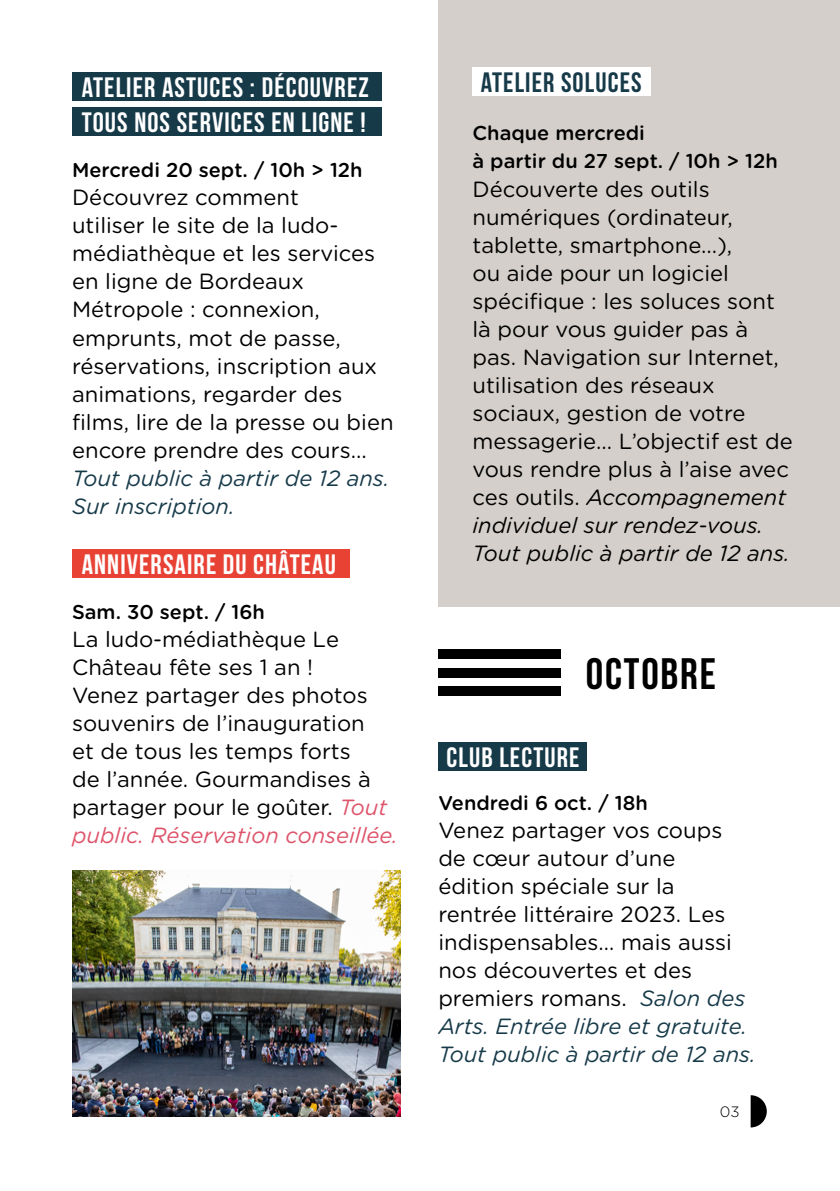
<style>
.page{position:relative;width:840px;height:1191px;background:#fff}
.page>*{position:absolute;margin:0;border:0;box-sizing:border-box;transform-origin:0 0}
.t1{font:44px "Bebas Neue";letter-spacing:.04em;color:#000}
.t2{font:28px/34.8px "Bebas Neue";letter-spacing:.04em;color:#fff}
.t3{font:28px "Bebas Neue";letter-spacing:.04em;color:#173a49}
.t4{font:22px/28px "Gotham Rounded";color:#000}
.t5{font:italic 22px/28px "Gotham Rounded";color:#173a49}
.t6{font:500 20px/28px "Gotham Rounded";color:#000}
.t7{font:300 15px "Gotham Rounded";color:#000}
.s1{font-style:italic;color:#de546b}
.s2{font-style:italic}
.s3{font-style:italic;color:#173a49}
</style>
<div class="page">
<svg style="left:750px;top:1095px;width:16px;height:32px"></svg>
<div style="left:72px;top:72px;width:309px;height:29px;background:#173a49"></div>
<div style="left:72px;top:107px;width:309px;height:29px;background:#173a49"></div>
<div style="left:72px;top:549px;width:277px;height:28px;background:#e84235"></div>
<div style="left:438px;top:649px;width:122px;height:9px;background:#000"></div>
<div style="left:438px;top:667px;width:122px;height:10px;background:#000"></div>
<div style="left:438px;top:686px;width:122px;height:10px;background:#000"></div>
<div style="left:438px;top:742px;width:148px;height:29px;background:#173a49"></div>
<img style="left:72px;top:870px;width:328px;height:246px">
<div style="left:438px;top:0;width:401px;height:607px;background:#d4cfca"></div>
<div style="left:472px;top:67px;width:179px;height:29px;background:#fff"></div>
<p class="t2" style="left:82px;top:69px;width:288px">ATELIER ASTUCES : DÉCOUVREZ<br>TOUS NOS SERVICES EN LIGNE !</p>
<p class="t6" style="left:72px;top:155px;width:292px">Mercredi 20 sept. / 10h &gt; 12h</p>
<p class="t4" style="left:72px;top:183px;width:323px">Découvrez comment<br>utiliser le site de la ludo&shy;médiathèque et les services en ligne de Bordeaux<br>Métropole : connexion, emprunts, mot de passe, réservations, inscription aux animations, regarder des films, lire de la presse ou bien encore prendre des cours...</p>
<p class="t5" style="left:72px;top:463px;width:319px">Tout public à partir de 12 ans.<br>Sur inscription.</p>
<p class="t2" style="left:82px;top:546px;width:255px">ANNIVERSAIRE DU CHÂTEAU</p>
<p class="t6" style="left:72px;top:596px;width:194px">Sam. 30 sept. / 16h</p>
<p class="t4" style="left:72px;top:624px;width:327px">La ludo-médiathèque Le<br>Château fête ses 1 an !<br>Venez partager des photos souvenirs de l’inauguration<br>et de tous les temps forts<br>de l’année. Gourmandises à partager pour le goûter. <span class="s1">Tout public. Réservation conseillée.</span></p>
<p class="t3" style="left:480px;top:67px;width:162px">ATELIER SOLUCES</p>
<p class="t6" style="left:472px;top:119px;width:307px">Chaque mercredi<br>à partir du 27 sept. / 10h &gt; 12h</p>
<p class="t4" style="left:472px;top:174px;width:321px">Découverte des outils numériques (ordinateur, tablette, smartphone...),<br>ou aide pour un logiciel spécifique : les soluces sont là pour vous guider pas à pas. Navigation sur Internet, utilisation des réseaux sociaux, gestion de votre messagerie... L’objectif est de vous rendre plus à l’aise avec ces outils. <span class="s2">Accompagnement individuel sur rendez-vous.<br>Tout public à partir de 12 ans.</span></p>
<h1 class="t1" style="left:585px;top:649px;width:131px">OCTOBRE</h1>
<p class="t2" style="left:446px;top:740px;width:134px">CLUB LECTURE</p>
<p class="t6" style="left:438px;top:787px;width:211px">Vendredi 6 oct. / 18h</p>
<p class="t4" style="left:438px;top:815px;width:319px">Venez partager vos coups<br>de cœur autour d’une édition spéciale sur la rentrée littéraire 2023. Les indispensables… mais aussi nos découvertes et des premiers romans. <span class="s3">Salon des<br>Arts. Entrée libre et gratuite.<br>Tout public à partir de 12 ans.</span></p>
<p class="t7" style="left:719px;top:1101px;width:21px">03</p>
</div>
